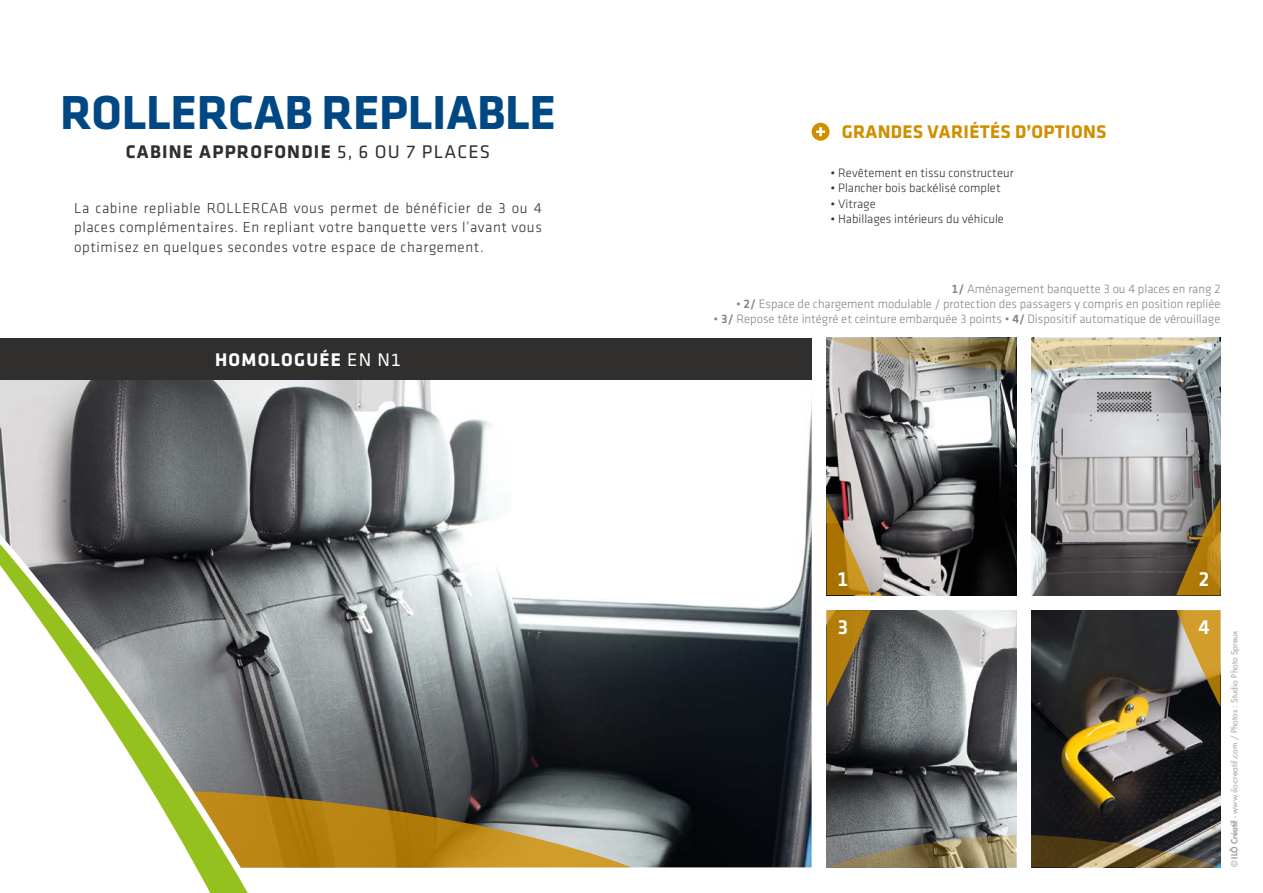
<style>
.page{position:relative;width:1263px;height:893px;background:#fff}
.page>*{position:absolute;margin:0;border:0;box-sizing:border-box;transform-origin:0 0}
.t1{font:700 49.5px "Klavika";letter-spacing:-.005em;color:#004884}
.t2{font:21.15px "Klavika Medium TF";color:#fff}
.t3{font:700 19.05px "Klavika";letter-spacing:.065em;color:#312f2d}
.t4{font:700 19.05px "Klavika";letter-spacing:.015em;color:#d18f00}
.t5{font:700 19.05px "Klavika";letter-spacing:.065em;color:#fff}
.t6{font:300 15px/19.5px "Klavika";letter-spacing:.04em;color:#312f2d;text-align:justify}
.t7{font:300 12.6px "Klavika";color:#858382}
.t8{font:300 12.6px "Klavika";color:#312f2d}
.t9{font:8.25px "Futura Std";color:#9d9d9c}
.s1{font-family:"Klavika Regular TF";font-weight:400}
.s2{font-family:"Klavika Medium TF";font-weight:400}
.s3{font-weight:800}
</style>
<div class="page">
<img style="left:1031px;top:610px;width:189px;height:225px">
<img style="left:0;top:380px;width:812px;height:487px">
<img style="left:826px;top:370px;width:190px;height:225px">
<img style="left:826px;top:610px;width:190px;height:225px">
<img style="left:1031px;top:370px;width:189px;height:225px">
<div style="left:812px;top:123px;width:17px;height:18px;background:#d18f00;border-radius:50%"></div>
<svg style="left:816px;top:127px;width:9px;height:9px"></svg>
<svg style="left:826px;top:498px;width:45px;height:97px;background:#ad8d52"></svg>
<svg style="left:826px;top:610px;width:45px;height:97px;background:#7e632b"></svg>
<svg style="left:1176px;top:498px;width:44px;height:97px;background:#896d33"></svg>
<svg style="left:1176px;top:610px;width:44px;height:97px;background:#9f854c"></svg>
<svg style="left:343px;top:791px;width:288px;height:76px;background:#9b844e"></svg>
<svg style="left:826px;top:338px;width:190px;height:32px;background:#a09579"></svg>
<svg style="left:826px;top:835px;width:190px;height:32px;background:#8c836a"></svg>
<svg style="left:1031px;top:338px;width:189px;height:32px;background:#c7c0a6"></svg>
<svg style="left:1031px;top:835px;width:189px;height:32px;background:#65583f"></svg>
<div style="left:0;top:338px;width:812px;height:42px;background:#312f2d"></div>
<svg style="left:0;top:458px;width:343px;height:435px"></svg>
<h1 class="t1" style="left:60px;top:85px;width:497px">ROLLERCAB REPLIABLE</h1>
<h3 class="t3" style="left:126px;top:141px;width:366px">CABINE APPROFONDIE <span class="s1">5, 6 OU 7 PLACES</span></h3>
<p class="t6" style="left:74px;top:198px;width:469px">La cabine repliable ROLLERCAB vous permet de bénéficier de 3 ou 4 places complémentaires. En repliant votre banquette vers l’avant vous optimisez en quelques secondes votre espace de chargement.</p>
<h3 class="t5" style="left:215px;top:349px;width:187px">HOMOLOGUÉE <span class="s1">EN N1</span></h3>
<h3 class="t4" style="left:842px;top:122px;width:266px">GRANDES VARIÉTÉS D’OPTIONS</h3>
<p class="t8" style="left:830px;top:166px;width:185px">• Revêtement en tissu constructeur</p>
<p class="t8" style="left:830px;top:182px;width:172px">• Plancher bois backélisé complet</p>
<p class="t8" style="left:830px;top:197px;width:47px">• Vitrage</p>
<p class="t8" style="left:830px;top:212px;width:175px">• Habillages intérieurs du véhicule</p>
<p class="t7" style="left:952px;top:282px;width:270px"><span class="s2">1/</span> Aménagement banquette 3 ou 4 places en rang 2</p>
<p class="t7" style="left:736px;top:297px;width:486px">• <span class="s2">2/</span> Espace de chargement modulable / protection des passagers y compris en position repliée</p>
<p class="t7" style="left:714px;top:312px;width:508px">• <span class="s2">3/</span> Repose tête intégré et ceinture embarquée 3 points • <span class="s2">4/</span> Dispositif automatique de vérouillage</p>
<h2 class="t2" style="left:837px;top:567px;width:13px">1</h2>
<h2 class="t2" style="left:837px;top:616px;width:13px">3</h2>
<h2 class="t2" style="left:1198px;top:567px;width:13px">2</h2>
<h2 class="t2" style="left:1198px;top:616px;width:13px">4</h2>
<p class="t9" style="left:1229px;top:867px;width:238px;rotate:-90deg">© <span class="s3">ILÔ Créatif</span> - www.ilo-creatif.com / Photos : Studio Photo Spreux</p>
</div>
